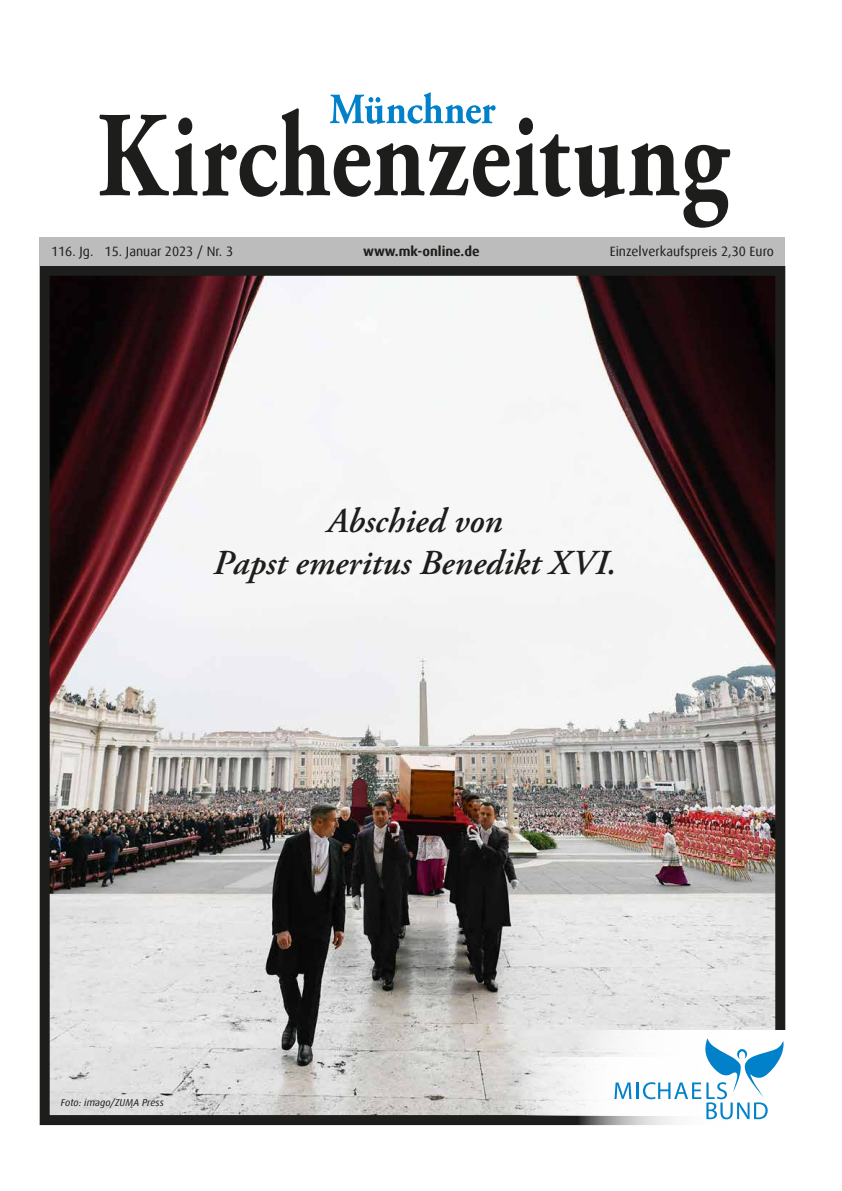
<style>
.page{position:relative;width:842px;height:1191px;background:#fff}
.page>*{position:absolute;margin:0;border:0;box-sizing:border-box;transform-origin:0 0}
.t1{font:italic 600 35px/42px "Adobe Garamond Pro";color:#1d1d1b;text-align:center}
.t2{font:13.5px "Dax Offc Pro";color:#1d1d1b}
.t3{font:700 13.5px "Dax Offc Pro";color:#1d1d1b}
.t4{font:italic 10px "Dax Offc Pro";letter-spacing:-.005em;color:#1d1d1b}
</style>
<div class="page">
<img style="left:51px;top:277px;width:723px;height:837px">
<div style="left:40px;top:266px;width:745px;height:859px;border:10px solid #1d1d1b"></div>
<svg style="left:520px;top:1057px;width:58px;height:59px;fill:#ededed"></svg>
<div style="left:40px;top:238px;width:745px;height:28px;background:#bcbcbc"></div>
<svg style="left:99px;top:108px;width:631px;height:120px"></svg>
<svg style="left:330px;top:92px;width:166px;height:32px"></svg>
<svg style="left:578px;top:1030px;width:207px;height:96px"></svg>
<svg style="left:614px;top:1082px;width:17px;height:17px"></svg>
<svg style="left:637px;top:1038px;width:147px;height:81px"></svg>
<p class="t2" style="left:51px;top:243px;width:184px">116. Jg. 15. Januar 2023 / Nr. 3</p>
<p class="t3" style="left:363px;top:243px;width:118px">www.mk-online.de</p>
<p class="t2" style="left:610px;top:243px;width:166px">Einzelverkaufspreis 2,30 Euro</p>
<h1 class="t1" style="left:213px;top:501px;width:405px">Abschied von<br>Papst emeritus Benedikt XVI.</h1>
<p class="t4" style="left:61px;top:1096px;width:104px">Foto: imago/ZUMA Press</p>
</div>
